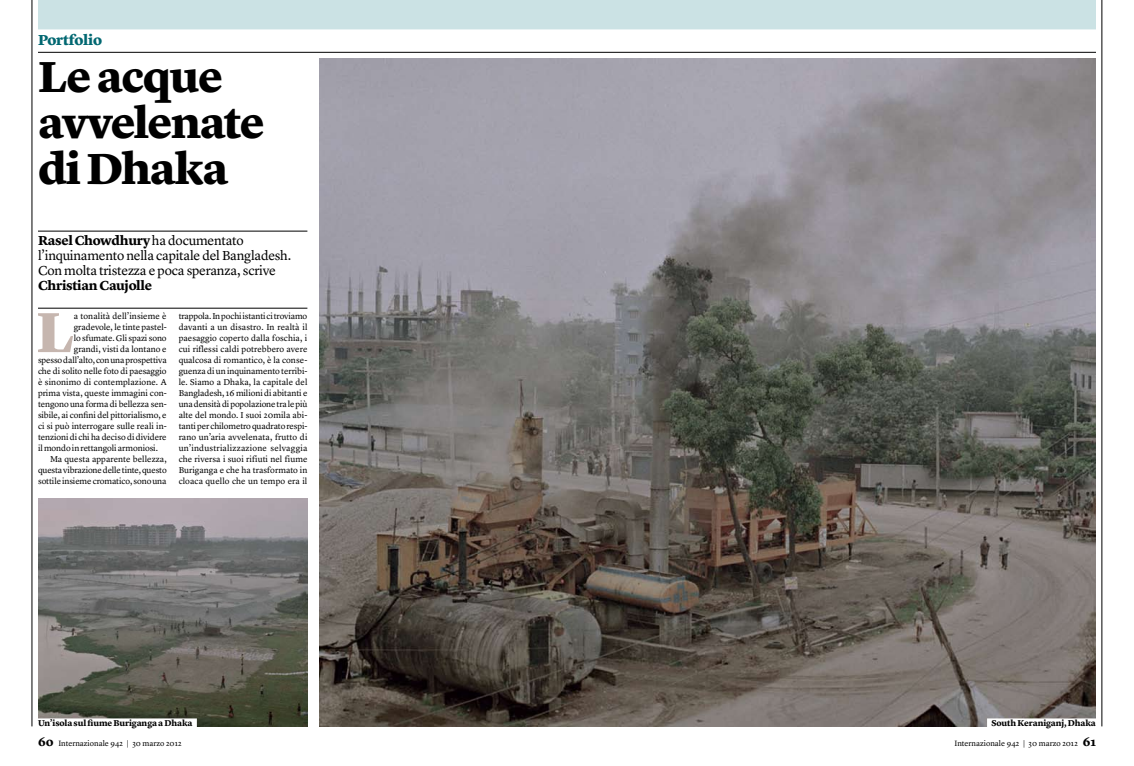
<style>
.page{position:relative;width:1134px;height:766px;background:#fff}
.page>*{position:absolute;margin:0;border:0;box-sizing:border-box;transform-origin:0 0}
.t1{font:900 58.5px "Lyon Drop Caps";color:#c6b6af}
.t2{font:900 45px/46px "Lyon Text";letter-spacing:-.03em;color:#000}
.t3{font:900 15px "Lyon Text";color:#006771}
.t4{font:13.5px/15px "Lyon Text";letter-spacing:-.015em;color:#000}
.t5{font:700 13.5px "Lyon Text";letter-spacing:-.015em;color:#000}
.t6{font:8.8px/11px "Lyon Text";letter-spacing:-.01em;color:#000;text-align:justify}
.t7{font:700 8.8px "Lyon Text";letter-spacing:-.01em;color:#000}
.t8{font:8.8px "Lyon Text";letter-spacing:.01em;color:#000}
.t9{font:8px "Lyon Text";color:#000}
.s1{font-weight:700}
.s2{font-weight:700;font-size:12px}
</style>
<div class="page">
<img style="left:38px;top:498px;width:269px;height:228px">
<img style="left:319px;top:58px;width:777px;height:668px">
<hr style="left:38px;top:231px;width:269px;height:1px;background:#000">
<hr style="left:38px;top:308px;width:269px;height:1px;background:#000">
<hr style="left:32px;top:0;width:1px;height:726px;background:#000">
<hr style="left:1102px;top:0;width:1px;height:726px;background:#000">
<div style="left:567px;top:0;width:529px;height:29px;background:#cbe2e4"></div>
<div style="left:38px;top:0;width:529px;height:29px;background:#cbe2e4"></div>
<hr style="left:38px;top:52px;width:1058px;height:1px;background:#000">
<div style="left:38px;top:718px;width:159px;height:11px;background:#fff"></div>
<div style="left:987px;top:718px;width:113px;height:11px;background:#fff"></div>
<h3 class="t3" style="left:38px;top:28px;width:66px">Portfolio</h3>
<h2 class="t2" style="left:38px;top:51px;width:228px">Le acque avvelenate di Dhaka</h2>
<h3 class="t4" style="left:38px;top:231px;width:255px"><span class="s1">Rasel Chowdhury</span> ha documentato l’inquinamento nella capitale del Bangladesh.<br>Con molta tristezza e poca speranza, scrive</h3>
<h3 class="t5" style="left:38px;top:274px;width:116px">Christian Caujolle</h3>
<h1 class="t1" style="left:38px;top:296px;width:38px">L</h1>
<p class="t6" style="left:74px;top:310px;width:94px">a tonalità dell’insieme è</p>
<p class="t6" style="left:179px;top:310px;width:130px">trappola. In pochi istanti ci troviamo davanti a un disastro. In realtà il paesaggio coperto dalla foschia, i cui riflessi caldi potrebbero avere qualcosa di romantico, è la conse&shy;guenza di un inquinamento terribi&shy;le. Siamo a Dhaka, la capitale del Bangladesh, 16 milioni di abitanti e una densità di popolazione tra le più alte del mondo. I suoi 20mila abi&shy;tanti per chilometro quadrato respi&shy;rano un’aria avvelenata, frutto di un’industrializzazione selvaggia che riversa i suoi rifiuti nel fiume Buriganga e che ha trasformato in cloaca quello che un tempo era il</p>
<p class="t6" style="left:74px;top:321px;width:94px">gradevole, le tinte pastel-</p>
<p class="t6" style="left:74px;top:332px;width:94px">lo sfumate. Gli spazi sono</p>
<p class="t6" style="left:74px;top:343px;width:94px">grandi, visti da lontano e</p>
<p class="t6" style="left:38px;top:354px;width:130px">spesso dall’alto, con una prospettiva</p>
<p class="t6" style="left:38px;top:365px;width:130px">che di solito nelle foto di paesaggio</p>
<p class="t8" style="left:38px;top:375px;width:130px">è sinonimo di contemplazione. A</p>
<p class="t6" style="left:38px;top:387px;width:130px">prima vista, queste immagini con-</p>
<p class="t6" style="left:38px;top:398px;width:130px">tengono una forma di bellezza sen-</p>
<p class="t6" style="left:38px;top:409px;width:130px">sibile, ai confini del pittorialismo, e</p>
<p class="t6" style="left:38px;top:420px;width:130px">ci si può interrogare sulle reali in-</p>
<p class="t6" style="left:38px;top:431px;width:130px">tenzioni di chi ha deciso di dividere</p>
<p class="t6" style="left:38px;top:442px;width:122px">il mondo in rettangoli armoniosi.</p>
<p class="t6" style="left:50px;top:453px;width:118px">Ma questa apparente bellezza,</p>
<p class="t6" style="left:38px;top:464px;width:130px">questa vibrazione delle tinte, questo</p>
<p class="t6" style="left:38px;top:475px;width:130px">sottile insieme cromatico, sono una</p>
<p class="t7" style="left:38px;top:716px;width:156px">Un’isola sul fiume Buriganga a Dhaka</p>
<p class="t7" style="left:991px;top:716px;width:106px">South Keraniganj, Dhaka</p>
<p class="t9" style="left:38px;top:737px;width:145px"><span class="s2">60</span> Internazionale 942 | 30 marzo 2012</p>
<p class="t9" style="left:954px;top:737px;width:143px">Internazionale 942 | 30 marzo 2012 <span class="s2">61</span></p>
</div>
